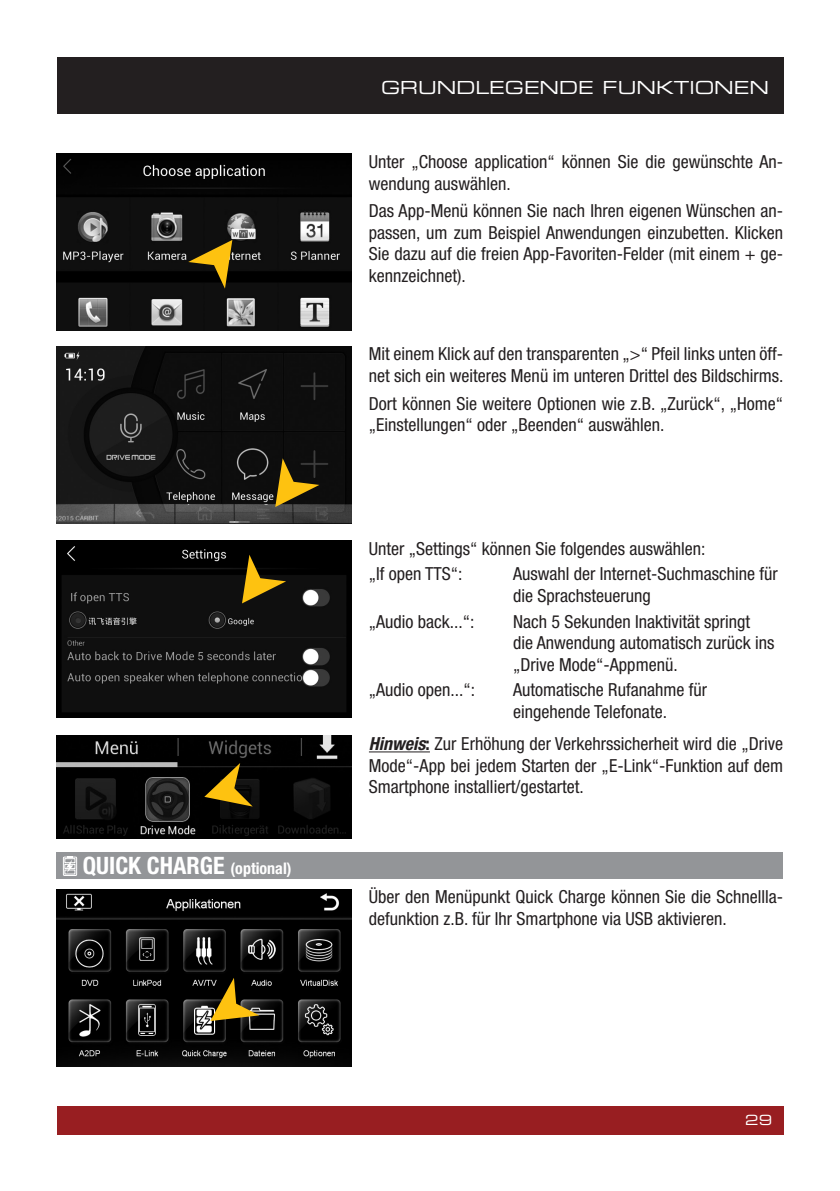
<style>
.page{position:relative;width:840px;height:1191px;background:#fff}
.page>*{position:absolute;margin:0;border:0;box-sizing:border-box;transform-origin:0 0}
.t1{font:700 condensed 24px "Helvetica Neue";color:#fff}
.t2{font:condensed 18px/21.6px "Helvetica Neue";color:#231f20}
.t3{font:18px "Eurostile Extended Two";color:#fff}
.t4{font:14px "Eurostile Extended Two";color:#fff}
.s1{font-size:16px}
.s2{font-weight:700;font-style:italic}
.s3{font-weight:700}
</style>
<div class="page">
<div style="left:57px;top:1106px;width:725px;height:28px;background:#981e21"></div>
<div style="left:57px;top:57px;width:725px;height:56px;background:#231f20"></div>
<div style="left:57px;top:852px;width:725px;height:26px;background:#939598"></div>
<hr style="left:369px;top:751px;width:60px;height:1px;background:#231f20">
<img style="left:57px;top:153px;width:294px;height:177px">
<img style="left:57px;top:346px;width:294px;height:177px">
<img style="left:57px;top:541px;width:294px;height:177px">
<img style="left:57px;top:736px;width:294px;height:102px">
<img style="left:57px;top:889px;width:294px;height:177px">
<svg style="left:188px;top:240px;width:44px;height:49px;background:#5a460c"></svg>
<svg style="left:275px;top:458px;width:44px;height:49px;background:#614d12"></svg>
<svg style="left:242px;top:554px;width:44px;height:49px;background:#58440a"></svg>
<svg style="left:204px;top:763px;width:48px;height:43px;background:#5a4508"></svg>
<svg style="left:210px;top:977px;width:49px;height:44px;background:#624f14"></svg>
<div style="left:63px;top:856px;width:14px;height:20px;border:1px solid #fff"></div>
<svg style="left:64px;top:856px;width:12px;height:19px"></svg>
<h1 class="t1" style="left:83px;top:851px;width:210px">QUICK CHARGE <span class="s1">(optional)</span></h1>
<p class="t3" style="left:381px;top:75px;width:389px">GRUNDLEGENDE FUNKTIONEN</p>
<p class="t2" style="left:369px;top:151px;width:415px">Unter „Choose application“ können Sie die gewünschte An&shy;wendung auswählen.</p>
<p class="t2" style="left:369px;top:200px;width:415px;text-align:justify">Das App-Menü können Sie nach Ihren eigenen Wünschen an&shy;passen, um zum Beispiel Anwendungen einzubetten. Klicken Sie dazu auf die freien App-Favoriten-Felder (mit einem + ge&shy;kennzeichnet).</p>
<p class="t2" style="left:369px;top:343px;width:416px">Mit einem Klick auf den transparenten „&gt;“ Pfeil links unten öff&shy;net sich ein weiteres Menü im unteren Drittel des Bildschirms.</p>
<p class="t2" style="left:369px;top:392px;width:415px">Dort können Sie weitere Optionen wie z.B. „Zurück“, „Home“ „Einstellungen“ oder „Beenden“ auswählen.</p>
<p class="t2" style="left:369px;top:535px;width:338px;line-height:25.6px">Unter „Settings“ können Sie folgendes auswählen: „If open TTS“:</p>
<p class="t2" style="left:513px;top:563px;width:266px">Auswahl der Internet-Suchmaschine für die Sprachsteuerung</p>
<p class="t2" style="left:369px;top:610px;width:107px">„Audio back...“:</p>
<p class="t2" style="left:513px;top:610px;width:263px">Nach 5 Sekunden Inaktivität springt die Anwendung automatisch zurück ins „Drive Mode“-Appmenü.</p>
<p class="t2" style="left:369px;top:679px;width:108px">„Audio open...“:</p>
<p class="t2" style="left:513px;top:679px;width:195px">Automatische Rufanahme für eingehende Telefonate.</p>
<p class="t2" style="left:369px;top:733px;width:415px;text-align:justify"><span class="s2">Hinweis</span><span class="s3">:</span> Zur Erhöhung der Verkehrssicherheit wird die „Drive Mode“-App bei jedem Starten der „E-Link“-Funktion auf dem Smartphone installiert/gestartet.</p>
<p class="t2" style="left:369px;top:886px;width:415px">Über den Menüpunkt Quick Charge können Sie die Schnellla&shy;defunktion z.B. für Ihr Smartphone via USB aktivieren.</p>
<p class="t4" style="left:744px;top:1110px;width:28px">29</p>
</div>
